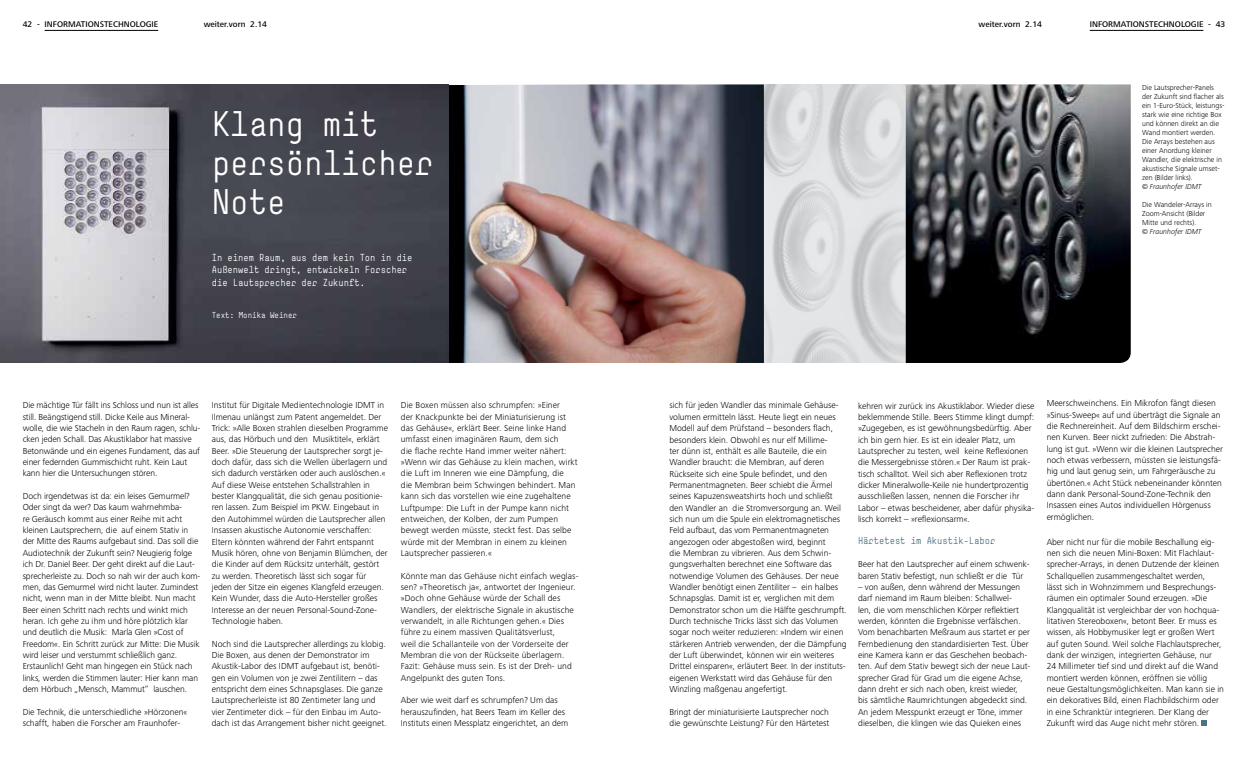
<style>
.page{position:relative;width:1248px;height:760px;background:#fff}
.page>*{position:absolute;margin:0;border:0;box-sizing:border-box;transform-origin:0 0}
.t1{font:35px/39px "Simple";color:#fff}
.t2{font:10px/12.5px "Simple";color:#fff}
.t3{font:10px "Simple";color:#4e7282}
.t4{font:300 9px/11.3px "Frutiger Next Pro";color:#000}
.t5{font:500 8.5px "Frutiger Next Pro";color:#000}
.t6{font:8.5px "Simple";color:#fff}
.t7{font:300 7.5px/9px "Frutiger Next Pro";color:#000}
.t8{font:italic 300 7.5px "Frutiger Next Pro";color:#000}
</style>
<div class="page">
<img style="left:763px;top:84px;width:142px;height:279px">
<hr style="left:1089px;top:30px;width:114px;height:1px;background:#000">
<hr style="left:45px;top:30px;width:113px;height:1px;background:#000">
<svg style="left:1201px;top:720px;width:5px;height:6px"></svg>
<img style="left:448px;top:84px;width:315px;height:279px">
<svg style="left:0;top:84px;width:448px;height:279px;background:#65656e"></svg>
<img style="left:905px;top:84px;width:225px;height:279px">
<p class="t5" style="left:23px;top:20px;width:137px">42 - INFORMATIONSTECHNOLOGIE</p>
<p class="t5" style="left:204px;top:20px;width:65px">weiter.vorn 2.14</p>
<p class="t5" style="left:978px;top:20px;width:65px">weiter.vorn 2.14</p>
<p class="t5" style="left:1089px;top:20px;width:137px">INFORMATIONSTECHNOLOGIE - 43</p>
<h1 class="t1" style="left:212px;top:103px;width:223px">Klang mit persönlicher<br>Note</h1>
<p class="t2" style="left:212px;top:251px;width:202px">In einem Raum, aus dem kein Ton in die<br>Außenwelt dringt, entwickeln Forscher die Lautsprecher der Zukunft.</p>
<p class="t6" style="left:212px;top:309px;width:87px">Text: Monika Weiner</p>
<p class="t4" style="left:23px;top:400px;width:179px">Die mächtige Tür fällt ins Schloss und nun ist alles still. Beängstigend still. Dicke Keile aus Mineral&shy;wolle, die wie Stacheln in den Raum ragen, schlu&shy;cken jeden Schall. Das Akustiklabor hat massive Betonwände und ein eigenes Fundament, das auf einer federnden Gummischicht ruht. Kein Laut kann hier die Untersuchungen stören.</p>
<p class="t4" style="left:23px;top:490px;width:179px">Doch irgendetwas ist da: ein leises Gemurmel?<br>Oder singt da wer? Das kaum wahrnehmba-<br>re Geräusch kommt aus einer Reihe mit acht kleinen Lautsprechern, die auf einem Stativ in der Mitte des Raums aufgebaut sind. Das soll die Audiotechnik der Zukunft sein? Neugierig folge ich Dr. Daniel Beer. Der geht direkt auf die Laut&shy;sprecherleiste zu. Doch so nah wir der auch kom&shy;men, das Gemurmel wird nicht lauter. Zumindest nicht, wenn man in der Mitte bleibt. Nun macht Beer einen Schritt nach rechts und winkt mich heran. Ich gehe zu ihm und höre plötzlich klar und deutlich die Musik: Marla Glen »Cost of Freedom«. Ein Schritt zurück zur Mitte: Die Musik wird leiser und verstummt schließlich ganz.<br>Erstaunlich! Geht man hingegen ein Stück nach links, werden die Stimmen lauter: Hier kann man dem Hörbuch „Mensch, Mammut“ lauschen.</p>
<p class="t4" style="left:23px;top:706px;width:166px">Die Technik, die unterschiedliche »Hörzonen« schafft, haben die Forscher am Fraunhofer-</p>
<p class="t4" style="left:212px;top:400px;width:178px">Institut für Digitale Medientechnologie IDMT in Ilmenau unlängst zum Patent angemeldet. Der Trick: »Alle Boxen strahlen dieselben Programme aus, das Hörbuch und den Musiktitel«, erklärt Beer. »Die Steuerung der Lautsprecher sorgt je&shy;doch dafür, dass sich die Wellen überlagern und sich dadurch verstärken oder auch auslöschen.« Auf diese Weise entstehen Schallstrahlen in bester Klangqualität, die sich genau positionie&shy;ren lassen. Zum Beispiel im PKW. Eingebaut in den Autohimmel würden die Lautsprecher allen Insassen akustische Autonomie verschaffen:<br>Eltern könnten während der Fahrt entspannt Musik hören, ohne von Benjamin Blümchen, der die Kinder auf dem Rücksitz unterhält, gestört zu werden. Theoretisch lässt sich sogar für jeden der Sitze ein eigenes Klangfeld erzeugen.<br>Kein Wunder, dass die Auto-Hersteller großes Interesse an der neuen Personal-Sound-Zone-Technologie haben.</p>
<p class="t4" style="left:212px;top:638px;width:176px">Noch sind die Lautsprecher allerdings zu klobig.<br>Die Boxen, aus denen der Demonstrator im Akustik-Labor des IDMT aufgebaut ist, benöti&shy;gen ein Volumen von je zwei Zentilitern – das entspricht dem eines Schnapsglases. Die ganze Lautsprecherleiste ist 80 Zentimeter lang und vier Zentimeter dick – für den Einbau im Auto&shy;dach ist das Arrangement bisher nicht geeignet.</p>
<p class="t4" style="left:401px;top:400px;width:178px">Die Boxen müssen also schrumpfen: »Einer<br>der Knackpunkte bei der Miniaturisierung ist das Gehäuse«, erklärt Beer. Seine linke Hand umfasst einen imaginären Raum, dem sich<br>die flache rechte Hand immer weiter nähert: »Wenn wir das Gehäuse zu klein machen, wirkt die Luft im Inneren wie eine Dämpfung, die<br>die Membran beim Schwingen behindert. Man kann sich das vorstellen wie eine zugehaltene Luftpumpe: Die Luft in der Pumpe kann nicht entweichen, der Kolben, der zum Pumpen bewegt werden müsste, steckt fest. Das selbe würde mit der Membran in einem zu kleinen Lautsprecher passieren.«</p>
<p class="t4" style="left:401px;top:570px;width:179px">Könnte man das Gehäuse nicht einfach weglas&shy;sen? »Theoretisch ja«, antwortet der Ingenieur. »Doch ohne Gehäuse würde der Schall des Wandlers, der elektrische Signale in akustische verwandelt, in alle Richtungen gehen.« Dies führe zu einem massiven Qualitätsverlust,<br>weil die Schallanteile von der Vorderseite der Membran die von der Rückseite überlagern.<br>Fazit: Gehäuse muss sein. Es ist der Dreh- und Angelpunkt des guten Tons.</p>
<p class="t4" style="left:401px;top:694px;width:169px">Aber wie weit darf es schrumpfen? Um das herauszufinden, hat Beers Team im Keller des<br>Instituts einen Messplatz eingerichtet, an dem</p>
<p class="t7" style="left:1141px;top:83px;width:84px">Die Lautsprecher-Panels der Zukunft sind flacher als ein 1-Euro-Stück, leistungs&shy;stark wie eine richtige Box und können direkt an die<br>Wand montiert werden.<br>Die Arrays bestehen aus einer Anordung kleiner<br>Wandler, die elektrische in akustische Signale umset&shy;zen (Bilder links).</p>
<p class="t8" style="left:1141px;top:182px;width:61px">© Fraunhofer IDMT</p>
<p class="t7" style="left:1141px;top:200px;width:71px">Die Wandeler-Arrays in<br>Zoom-Ansicht (Bilder<br>Mitte und rechts).</p>
<p class="t8" style="left:1141px;top:227px;width:61px">© Fraunhofer IDMT</p>
<p class="t4" style="left:669px;top:400px;width:179px">sich für jeden Wandler das minimale Gehäuse&shy;volumen ermitteln lässt. Heute liegt ein neues Modell auf dem Prüfstand – besonders flach, besonders klein. Obwohl es nur elf Millime-<br>ter dünn ist, enthält es alle Bauteile, die ein Wandler braucht: die Membran, auf deren Rückseite sich eine Spule befindet, und den Permanentmagneten. Beer schiebt die Ärmel seines Kapuzensweatshirts hoch und schließt den Wandler an die Stromversorgung an. Weil sich nun um die Spule ein elektromagnetisches Feld aufbaut, das vom Permanentmagneten angezogen oder abgestoßen wird, beginnt<br>die Membran zu vibrieren. Aus dem Schwin&shy;gungsverhalten berechnet eine Software das notwendige Volumen des Gehäuses. Der neue Wandler benötigt einen Zentiliter – ein halbes Schnapsglas. Damit ist er, verglichen mit dem Demonstrator schon um die Hälfte geschrumpft.<br>Durch technische Tricks lässt sich das Volumen sogar noch weiter reduzieren: »Indem wir einen stärkeren Antrieb verwenden, der die Dämpfung der Luft überwindet, können wir ein weiteres Drittel einsparen«, erläutert Beer. In der instituts&shy;eigenen Werkstatt wird das Gehäuse für den Winzling maßgenau angefertigt.</p>
<p class="t4" style="left:669px;top:706px;width:161px">Bringt der miniaturisierte Lautsprecher noch die gewünschte Leistung? Für den Härtetest</p>
<p class="t4" style="left:857px;top:400px;width:178px">kehren wir zurück ins Akustiklabor. Wieder diese beklemmende Stille. Beers Stimme klingt dumpf: »Zugegeben, es ist gewöhnungsbedürftig. Aber ich bin gern hier. Es ist ein idealer Platz, um Lautsprecher zu testen, weil keine Reflexionen die Messergebnisse stören.« Der Raum ist prak&shy;tisch schalltot. Weil sich aber Reflexionen trotz dicker Mineralwolle-Keile nie hundertprozentig ausschließen lassen, nennen die Forscher ihr Labor – etwas bescheidener, aber dafür physika&shy;lisch korrekt – »reflexionsarm«.</p>
<p class="t3" style="left:858px;top:535px;width:139px">Härtetest im Akustik-Labor</p>
<p class="t4" style="left:858px;top:558px;width:173px">Beer hat den Lautsprecher auf einem schwenk&shy;baren Stativ befestigt, nun schließt er die Tür</p>
<p class="t4" style="left:858px;top:581px;width:174px">– von außen, denn während der Messungen darf niemand im Raum bleiben: Schallwel-<br>len, die vom menschlichen Körper reflektiert werden, könnten die Ergebnisse verfälschen.<br>Vom benachbarten Meßraum aus startet er per Fernbedienung den standardisierten Test. Über eine Kamera kann er das Geschehen beobach&shy;ten. Auf dem Stativ bewegt sich der neue Laut&shy;sprecher Grad für Grad um die eigene Achse, dann dreht er sich nach oben, kreist wieder,<br>bis sämtliche Raumrichtungen abgedeckt sind.<br>An jedem Messpunkt erzeugt er Töne, immer dieselben, die klingen wie das Quieken eines</p>
<p class="t4" style="left:1046px;top:398px;width:178px">Meerschweinchens. Ein Mikrofon fängt diesen »Sinus-Sweep« auf und überträgt die Signale an die Rechnereinheit. Auf dem Bildschirm erschei&shy;nen Kurven. Beer nickt zufrieden: Die Abstrah&shy;lung ist gut. »Wenn wir die kleinen Lautsprecher noch etwas verbessern, müssten sie leistungsfä&shy;hig und laut genug sein, um Fahrgeräusche zu übertönen.« Acht Stück nebeneinander könnten dann dank Personal-Sound-Zone-Technik den Insassen eines Autos individuellen Hörgenuss ermöglichen.</p>
<p class="t4" style="left:1046px;top:536px;width:179px">Aber nicht nur für die mobile Beschallung eig&shy;nen sich die neuen Mini-Boxen: Mit Flachlaut&shy;sprecher-Arrays, in denen Dutzende der kleinen Schallquellen zusammengeschaltet werden,<br>lässt sich in Wohnzimmern und Besprechungs&shy;räumen ein optimaler Sound erzeugen. »Die Klangqualität ist vergleichbar der von hochqua&shy;litativen Stereoboxen«, betont Beer. Er muss es wissen, als Hobbymusiker legt er großen Wert auf guten Sound. Weil solche Flachlautsprecher, dank der winzigen, integrierten Gehäuse, nur<br>24 Millimeter tief sind und direkt auf die Wand montiert werden können, eröffnen sie völlig neue Gestaltungsmöglichkeiten. Man kann sie in ein dekoratives Bild, einen Flachbildschirm oder in eine Schranktür integrieren. Der Klang der Zukunft wird das Auge nicht mehr stören.</p>
</div>
